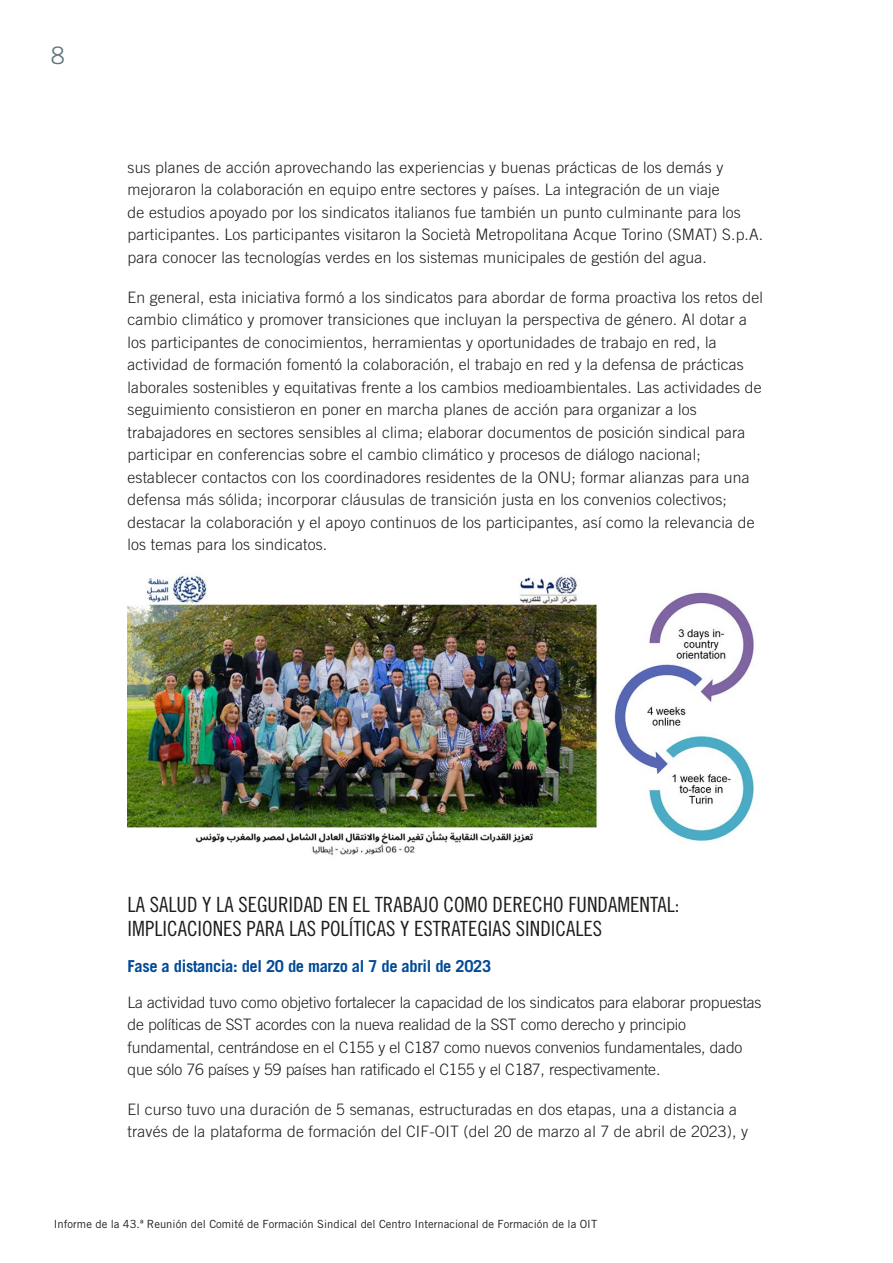
<style>
.page{position:relative;width:893px;height:1263px;background:#fff}
.page>*{position:absolute;margin:0;border:0;box-sizing:border-box;transform-origin:0 0}
.t1{font:300 24px "Trade Gothic LT Std";color:#60737a}
.t2{font:21px/24px "Trade Gothic LT Std Cn 18";color:#1d1d1b}
.t3{font:700 16.5px "Trade Gothic LT Std";letter-spacing:-.02em;color:#004a97}
.t4{font:300 15.75px/22.5px "Trade Gothic LT Std";letter-spacing:.01em;color:#1d1d1b}
.t5{font:300 15.75px/22.5px "Trade Gothic LT Std";letter-spacing:-.01em;color:#1d1d1b}
.t6{font:11.25px "Trade Gothic LT Std";color:#1d1d1b}
</style>
<div class="page">
<img style="left:128px;top:574px;width:626px;height:281px">
<h1 class="t1" style="left:51px;top:41px;width:15px">8</h1>
<p class="t4" style="left:128px;top:156px;width:637px">sus planes de acción aprovechando las experiencias y buenas prácticas de los demás y mejoraron la colaboración en equipo entre sectores y países. La integración de un viaje<br>de estudios apoyado por los sindicatos italianos fue también un punto culminante para los participantes. Los participantes visitaron la Società Metropolitana Acque Torino (SMAT) S.p.A. para conocer las tecnologías verdes en los sistemas municipales de gestión del agua.</p>
<p class="t4" style="left:128px;top:285px;width:637px">En general, esta iniciativa formó a los sindicatos para abordar de forma proactiva los retos del cambio climático y promover transiciones que incluyan la perspectiva de género. Al dotar a los participantes de conocimientos, herramientas y oportunidades de trabajo en red, la actividad de formación fomentó la colaboración, el trabajo en red y la defensa de prácticas laborales sostenibles y equitativas frente a los cambios medioambientales. Las actividades de seguimiento consistieron en poner en marcha planes de acción para organizar a los trabajadores en sectores sensibles al clima; elaborar documentos de posición sindical para participar en conferencias sobre el cambio climático y procesos de diálogo nacional; establecer contactos con los coordinadores residentes de la ONU; formar alianzas para una defensa más sólida; incorporar cláusulas de transición justa en los convenios colectivos; destacar la colaboración y el apoyo continuos de los participantes, así como la relevancia de los temas para los sindicatos.</p>
<h2 class="t2" style="left:128px;top:892px;width:554px">LA SALUD Y LA SEGURIDAD EN EL TRABAJO COMO DERECHO FUNDAMENTAL:<br>IMPLICACIONES PARA LAS POLÍTICAS Y ESTRATEGIAS SINDICALES</h2>
<p class="t3" style="left:128px;top:956px;width:365px">Fase a distancia: del 20 de marzo al 7 de abril de 2023</p>
<p class="t5" style="left:128px;top:990px;width:636px">La actividad tuvo como objetivo fortalecer la capacidad de los sindicatos para elaborar propuestas de políticas de SST acordes con la nueva realidad de la SST como derecho y principio fundamental, centrándose en el C155 y el C187 como nuevos convenios fundamentales, dado que sólo 76 países y 59 países han ratificado el C155 y el C187, respectivamente.</p>
<p class="t4" style="left:128px;top:1097px;width:622px">El curso tuvo una duración de 5 semanas, estructuradas en dos etapas, una a distancia a través de la plataforma de formación del CIF-OIT (del 20 de marzo al 7 de abril de 2023), y</p>
<p class="t6" style="left:54px;top:1217px;width:545px">Informe de la 43.ª Reunión del Comité de Formación Sindical del Centro Internacional de Formación de la OIT</p>
</div>
